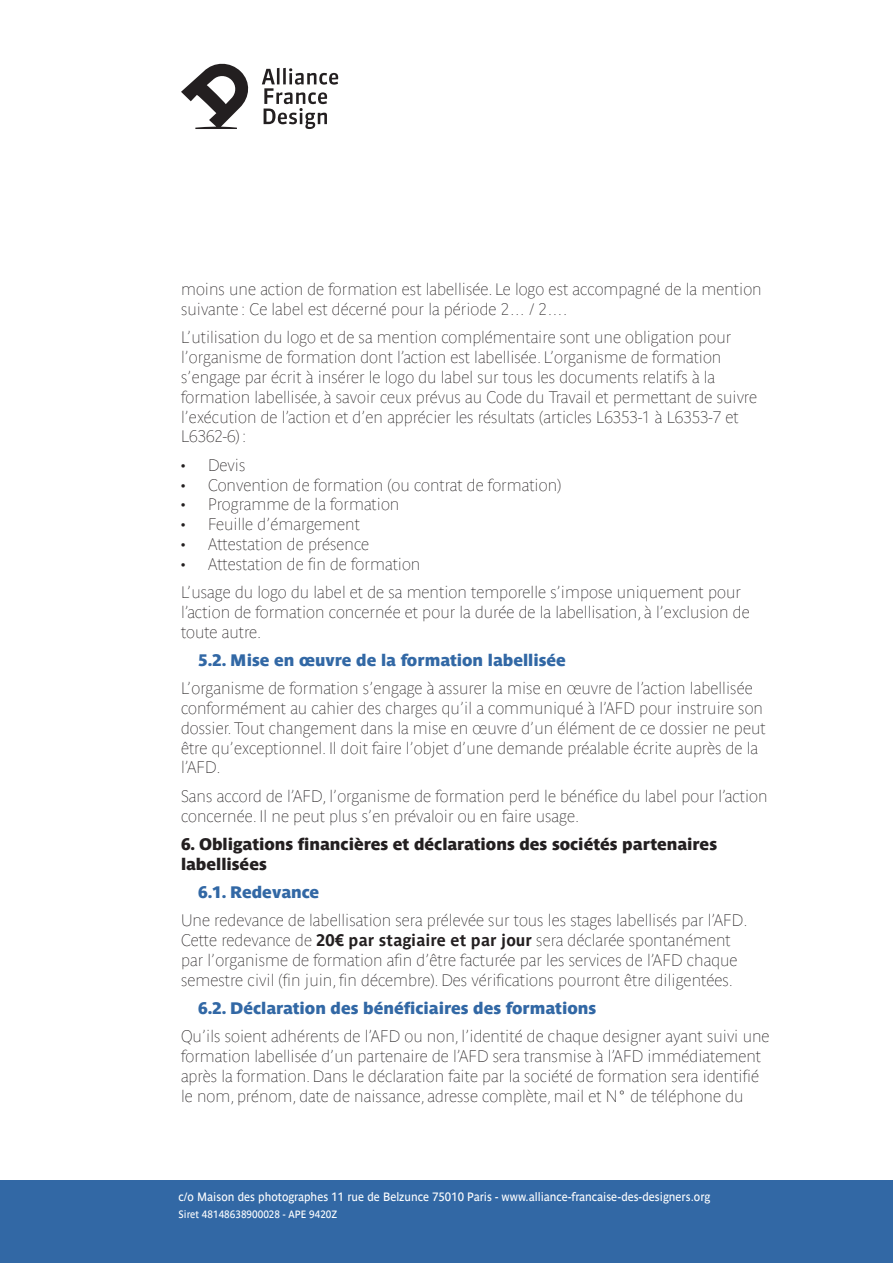
<style>
.page{position:relative;width:893px;height:1263px;background:#fff}
.page>*{position:absolute;margin:0;border:0;box-sizing:border-box;transform-origin:0 0}
.t1{font:16.5px/19.8px "Parisine Std Clair";color:#231f20}
.t2{font:16.5px "Parisine Std Sombre";color:#3268a5}
.t3{font:16.5px/19.8px "Parisine Std Sombre";color:#231f20}
.t4{font:12px "Parisine Std";color:#fff;scale:.95 1}
.t5{font:10.5px "Parisine Std";color:#fff;scale:.95 1}
.s1{font-family:"Parisine Std";font-weight:700}
</style>
<div class="page">
<svg style="left:181px;top:63px;width:68px;height:66px"></svg>
<svg style="left:262px;top:68px;width:76px;height:61px"></svg>
<div style="left:0;top:1180px;width:893px;height:83px;background:#3268a5"></div>
<p class="t1" style="left:181px;top:280px;width:582px">moins une action de formation est labellisée. Le logo est accompagné de la mention suivante : Ce label est décerné pour la période 2… / 2….</p>
<p class="t1" style="left:181px;top:328px;width:578px">L’utilisation du logo et de sa mention complémentaire sont une obligation pour l’organisme de formation dont l’action est labellisée. L’organisme de formation s’engage par écrit à insérer le logo du label sur tous les documents relatifs à la formation labellisée, à savoir ceux prévus au Code du Travail et permettant de suivre l’exécution de l’action et d’en apprécier les résultats (articles L6353-1 à L6353-7 et L6362-6) :</p>
<p class="t1" style="left:181px;top:455px;width:66px">• Devis</p>
<p class="t1" style="left:181px;top:475px;width:382px">• Convention de formation (ou contrat de formation)</p>
<p class="t1" style="left:181px;top:495px;width:220px">• Programme de la formation</p>
<p class="t1" style="left:181px;top:514px;width:180px">• Feuille d’émargement</p>
<p class="t1" style="left:181px;top:534px;width:190px">• Attestation de présence</p>
<p class="t1" style="left:181px;top:550px;width:561px;line-height:28.3px">• Attestation de fin de formation<br>L’usage du logo du label et de sa mention temporelle s’impose uniquement pour</p>
<p class="t1" style="left:181px;top:602px;width:570px">l’action de formation concernée et pour la durée de la labellisation, à l’exclusion de toute autre.</p>
<p class="t2" style="left:198px;top:650px;width:369px">5.2. Mise en œuvre de la formation labellisée</p>
<p class="t1" style="left:181px;top:678px;width:586px">L’organisme de formation s’engage à assurer la mise en œuvre de l’action labellisée conformément au cahier des charges qu’il a communiqué à l’AFD pour instruire son dossier. Tout changement dans la mise en œuvre d’un élément de ce dossier ne peut être qu’exceptionnel. Il doit faire l’objet d’une demande préalable écrite auprès de la l’AFD.</p>
<p class="t1" style="left:181px;top:786px;width:588px">Sans accord de l’AFD, l’organisme de formation perd le bénéfice du label pour l’action concernée. Il ne peut plus s’en prévaloir ou en faire usage.</p>
<p class="t3" style="left:181px;top:834px;width:538px">6. Obligations financières et déclarations des sociétés partenaires labellisées</p>
<p class="t2" style="left:198px;top:882px;width:123px">6.1. Redevance</p>
<p class="t1" style="left:181px;top:910px;width:568px">Une redevance de labellisation sera prélevée sur tous les stages labellisés par l’AFD.<br>Cette redevance de <span class="s1">20€ par stagiaire et par jour</span> sera déclarée spontanément par l’organisme de formation afin d’être facturée par les services de l’AFD chaque semestre civil (fin juin, fin décembre). Des vérifications pourront être diligentées.</p>
<p class="t2" style="left:198px;top:998px;width:400px">6.2. Déclaration des bénéficiaires des formations</p>
<p class="t1" style="left:181px;top:1026px;width:590px">Qu’ils soient adhérents de l’AFD ou non, l’identité de chaque designer ayant suivi une formation labellisée d’un partenaire de l’AFD sera transmise à l’AFD immédiatement après la formation. Dans le déclaration faite par la société de formation sera identifié le nom, prénom, date de naissance, adresse complète, mail et N° de téléphone du</p>
<p class="t4" style="left:179px;top:1189px;width:561px">c/o Maison des photographes 11 rue de Belzunce 75010 Paris - www.alliance-francaise-des-designers.org</p>
<p class="t5" style="left:179px;top:1208px;width:168px">Siret 48148638900028 - APE 9420Z</p>
</div>
